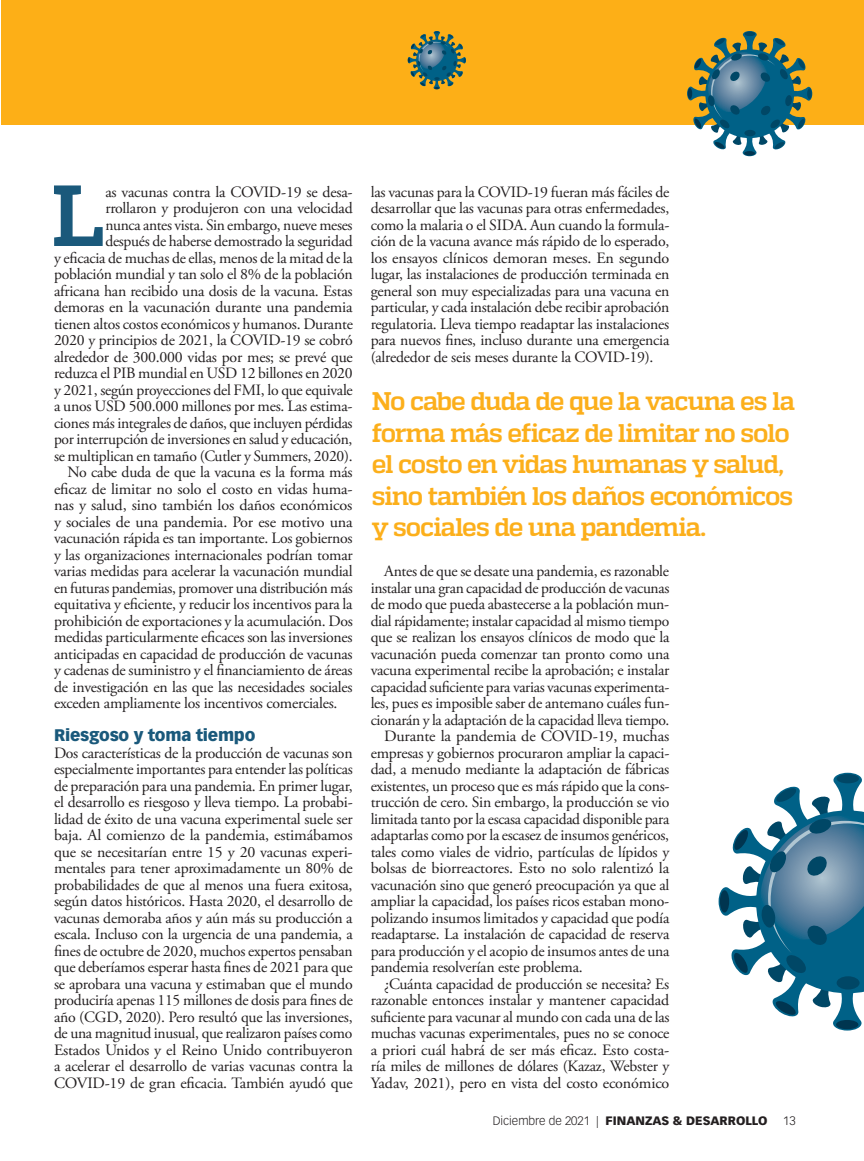
<style>
.page{position:relative;width:864px;height:1161px;background:#fff}
.page>*{position:absolute;margin:0;border:0;box-sizing:border-box;transform-origin:0 0}
.t1{font:700 86.4px "Quadon";color:#1a597b}
.t2{font:700 25.5px/31.5px "Quadon";letter-spacing:-.045em;color:#fcaf1b}
.t3{font:900 16.5px "Vectora LT Std";letter-spacing:-.015em;color:#1a597b}
.t4{font:15.75px/16.5px "Adobe Garamond Pro";letter-spacing:-.015em;color:#231f20;text-align:justify}
.t5{font:900 12px "Vectora LT Std";color:#231f20}
.t6{font:300 12px "Vectora LT Std";color:#231f20}
.s1{font-weight:300}
</style>
<div class="page">
<div style="left:1px;top:0;width:863px;height:125px;background:#fdaf17"></div>
<svg style="left:408px;top:31px;width:58px;height:58px"></svg>
<svg style="left:687px;top:31px;width:125px;height:125px"></svg>
<svg style="left:719px;top:773px;width:145px;height:258px"></svg>
<h1 class="t1" style="left:51px;top:166px;width:56px">L</h1>
<p class="t4" style="left:105px;top:184px;width:249px">as vacunas contra la COVID‑19 se desa‑</p>
<p class="t4" style="left:105px;top:200px;width:249px">rrollaron y produjeron con una velocidad</p>
<p class="t4" style="left:105px;top:217px;width:249px">nunca antes vista. Sin embargo, nueve meses</p>
<p class="t4" style="left:105px;top:233px;width:249px">después de haberse demostrado la seguridad</p>
<p class="t4" style="left:54px;top:250px;width:300px">y eficacia de muchas de ellas, menos de la mitad de la</p>
<p class="t4" style="left:54px;top:266px;width:300px">población mundial y tan solo el 8% de la población</p>
<p class="t4" style="left:54px;top:283px;width:300px">africana han recibido una dosis de la vacuna. Estas</p>
<p class="t4" style="left:54px;top:299px;width:300px">demoras en la vacunación durante una pandemia</p>
<p class="t4" style="left:54px;top:316px;width:300px">tienen altos costos económicos y humanos. Durante</p>
<p class="t4" style="left:54px;top:332px;width:300px">2020 y principios de 2021, la COVID‑19 se cobró</p>
<p class="t4" style="left:54px;top:349px;width:300px">alrededor de 300.000 vidas por mes; se prevé que</p>
<p class="t4" style="left:54px;top:365px;width:300px">reduzca el PIB mundial en USD 12 billones en 2020</p>
<p class="t4" style="left:54px;top:382px;width:300px">y 2021, según proyecciones del FMI, lo que equivale</p>
<p class="t4" style="left:54px;top:398px;width:300px">a unos USD 500.000 millones por mes. Las estima‑</p>
<p class="t4" style="left:54px;top:415px;width:300px">ciones más integrales de daños, que incluyen pérdidas</p>
<p class="t4" style="left:54px;top:431px;width:300px">por interrupción de inversiones en salud y educación,</p>
<p class="t4" style="left:54px;top:448px;width:300px">se multiplican en tamaño (Cutler y Summers, 2020).</p>
<p class="t4" style="left:68px;top:464px;width:287px">No cabe duda de que la vacuna es la forma más</p>
<p class="t4" style="left:54px;top:481px;width:300px">eficaz de limitar no solo el costo en vidas huma‑</p>
<p class="t4" style="left:54px;top:497px;width:300px">nas y salud, sino también los daños económicos</p>
<p class="t4" style="left:54px;top:514px;width:300px">y sociales de una pandemia. Por ese motivo una</p>
<p class="t4" style="left:54px;top:530px;width:300px">vacunación rápida es tan importante. Los gobiernos</p>
<p class="t4" style="left:54px;top:547px;width:300px">y las organizaciones internacionales podrían tomar</p>
<p class="t4" style="left:54px;top:563px;width:300px">varias medidas para acelerar la vacunación mundial</p>
<p class="t4" style="left:54px;top:580px;width:300px">en futuras pandemias, promover una distribución más</p>
<p class="t4" style="left:54px;top:596px;width:300px">equitativa y eficiente, y reducir los incentivos para la</p>
<p class="t4" style="left:54px;top:613px;width:300px">prohibición de exportaciones y la acumulación. Dos</p>
<p class="t4" style="left:54px;top:629px;width:300px">medidas particularmente eficaces son las inversiones</p>
<p class="t4" style="left:54px;top:646px;width:300px">anticipadas en capacidad de producción de vacunas</p>
<p class="t4" style="left:54px;top:662px;width:300px">y cadenas de suministro y el financiamiento de áreas</p>
<p class="t4" style="left:54px;top:679px;width:300px">de investigación en las que las necesidades sociales</p>
<p class="t4" style="left:54px;top:695px;width:285px">exceden ampliamente los incentivos comerciales.</p>
<p class="t3" style="left:54px;top:725px;width:203px">Riesgoso y toma tiempo</p>
<p class="t4" style="left:54px;top:745px;width:300px">Dos características de la producción de vacunas son especialmente importantes para entender las políticas de preparación para una pandemia. En primer lugar, el desarrollo es riesgoso y lleva tiempo. La probabi‑ lidad de éxito de una vacuna experimental suele ser baja. Al comienzo de la pandemia, estimábamos que se necesitarían entre 15 y 20 vacunas experi‑ mentales para tener aproximadamente un 80% de probabilidades de que al menos una fuera exitosa, según datos históricos. Hasta 2020, el desarrollo de vacunas demoraba años y aún más su producción a escala. Incluso con la urgencia de una pandemia, a fines de octubre de 2020, muchos expertos pensaban que deberíamos esperar hasta fines de 2021 para que se aprobara una vacuna y estimaban que el mundo produciría apenas 115 millones de dosis para fines de año (CGD, 2020). Pero resultó que las inversiones, de una magnitud inusual, que realizaron países como Estados Unidos y el Reino Unido contribuyeron a acelerar el desarrollo de varias vacunas contra la COVID‑19 de gran eficacia. También ayudó que</p>
<p class="t4" style="left:371px;top:184px;width:300px">las vacunas para la COVID‑19 fueran más fáciles de desarrollar que las vacunas para otras enfermedades, como la malaria o el SIDA. Aun cuando la formula‑ ción de la vacuna avance más rápido de lo esperado, los ensayos clínicos demoran meses. En segundo lugar, las instalaciones de producción terminada en general son muy especializadas para una vacuna en particular, y cada instalación debe recibir aprobación regulatoria. Lleva tiempo readaptar las instalaciones para nuevos fines, incluso durante una emergencia (alrededor de seis meses durante la COVID‑19).</p>
<h2 class="t2" style="left:372px;top:386px;width:425px">No cabe duda de que la vacuna es la forma más eficaz de limitar no solo el costo en vidas humanas y salud, sino también los daños económicos y sociales de una pandemia.</h2>
<p class="t4" style="left:384px;top:563px;width:286px">Antes de que se desate una pandemia, es razonable</p>
<p class="t4" style="left:371px;top:580px;width:300px">instalar una gran capacidad de producción de vacunas</p>
<p class="t4" style="left:371px;top:596px;width:300px">de modo que pueda abastecerse a la población mun‑</p>
<p class="t4" style="left:371px;top:613px;width:300px">dial rápidamente; instalar capacidad al mismo tiempo</p>
<p class="t4" style="left:371px;top:629px;width:300px">que se realizan los ensayos clínicos de modo que la</p>
<p class="t4" style="left:371px;top:646px;width:300px">vacunación pueda comenzar tan pronto como una</p>
<p class="t4" style="left:371px;top:662px;width:300px">vacuna experimental recibe la aprobación; e instalar</p>
<p class="t4" style="left:371px;top:679px;width:300px">capacidad suficiente para varias vacunas experimenta‑</p>
<p class="t4" style="left:371px;top:695px;width:300px">les, pues es imposible saber de antemano cuáles fun‑</p>
<p class="t4" style="left:371px;top:712px;width:300px">cionarán y la adaptación de la capacidad lleva tiempo.</p>
<p class="t4" style="left:384px;top:728px;width:287px">Durante la pandemia de COVID‑19, muchas</p>
<p class="t4" style="left:371px;top:745px;width:300px">empresas y gobiernos procuraron ampliar la capaci‑</p>
<p class="t4" style="left:371px;top:761px;width:300px">dad, a menudo mediante la adaptación de fábricas</p>
<p class="t4" style="left:371px;top:778px;width:300px">existentes, un proceso que es más rápido que la cons‑</p>
<p class="t4" style="left:371px;top:794px;width:300px">trucción de cero. Sin embargo, la producción se vio</p>
<p class="t4" style="left:371px;top:811px;width:300px">limitada tanto por la escasa capacidad disponible para</p>
<p class="t4" style="left:371px;top:827px;width:300px">adaptarlas como por la escasez de insumos genéricos,</p>
<p class="t4" style="left:371px;top:844px;width:300px">tales como viales de vidrio, partículas de lípidos y</p>
<p class="t4" style="left:371px;top:860px;width:300px">bolsas de biorreactores. Esto no solo ralentizó la</p>
<p class="t4" style="left:371px;top:877px;width:300px">vacunación sino que generó preocupación ya que al</p>
<p class="t4" style="left:371px;top:893px;width:300px">ampliar la capacidad, los países ricos estaban mono‑</p>
<p class="t4" style="left:371px;top:910px;width:300px">polizando insumos limitados y capacidad que podía</p>
<p class="t4" style="left:371px;top:926px;width:300px">readaptarse. La instalación de capacidad de reserva</p>
<p class="t4" style="left:371px;top:943px;width:300px">para producción y el acopio de insumos antes de una</p>
<p class="t4" style="left:371px;top:959px;width:214px">pandemia resolverían este problema.</p>
<p class="t4" style="left:384px;top:976px;width:287px">¿Cuánta capacidad de producción se necesita? Es</p>
<p class="t4" style="left:371px;top:992px;width:300px">razonable entonces instalar y mantener capacidad</p>
<p class="t4" style="left:371px;top:1009px;width:300px">suficiente para vacunar al mundo con cada una de las</p>
<p class="t4" style="left:371px;top:1025px;width:300px">muchas vacunas experimentales, pues no se conoce</p>
<p class="t4" style="left:371px;top:1042px;width:300px">a priori cuál habrá de ser más eficaz. Esto costa‑</p>
<p class="t4" style="left:371px;top:1058px;width:300px">ría miles de millones de dólares (Kazaz, Webster y</p>
<p class="t4" style="left:371px;top:1075px;width:300px">Yadav, 2021), pero en vista del costo económico</p>
<p class="t5" style="left:493px;top:1113px;width:276px"><span class="s1">Diciembre de 2021 |</span> FINANZAS &amp; DESARROLLO</p>
<p class="t6" style="left:783px;top:1114px;width:14px">13</p>
</div>
